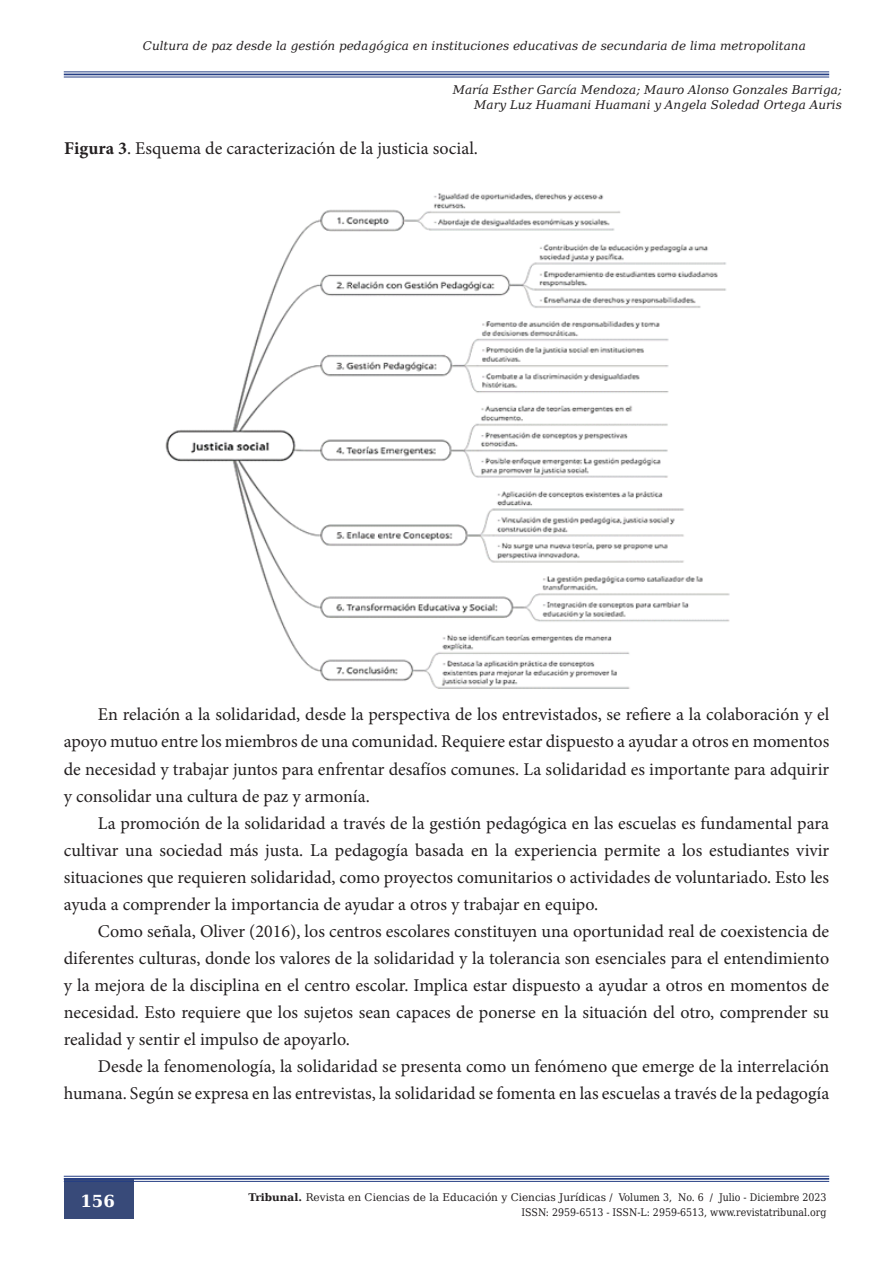
<style>
.page{position:relative;width:893px;height:1263px;background:#fff}
.page>*{position:absolute;margin:0;border:0;box-sizing:border-box;transform-origin:0 0}
.t1{font:18px/27px "Minion Pro";color:#231f20;text-align:justify}
.t2{font:700 16.5px "DejaVu Serif";color:#fff}
.t3{font:italic 12px/14.4px "DejaVu Serif";color:#231f20;text-align:right}
.t4{font:10.5px "DejaVu Serif";color:#231f20}
.t5{font:10.5px "DejaVu Serif Condensed";color:#231f20}
.s1{font-weight:700}
.s2{font-family:"DejaVu Serif Condensed"}
</style>
<div class="page">
<div style="left:64px;top:1179px;width:70px;height:40px;background:#384a79"></div>
<hr style="left:64px;top:71px;width:765px;height:1px;background:#253e84">
<hr style="left:64px;top:74px;width:765px;height:1px;background:#253e84">
<hr style="left:64px;top:77px;width:765px;height:1px;background:#253e84">
<hr style="left:64px;top:1176px;width:765px;height:1px;background:#253e84">
<hr style="left:64px;top:1178px;width:765px;height:2px;background:#253e84">
<hr style="left:64px;top:1181px;width:765px;height:1px;background:#253e84">
<img style="left:165px;top:193px;width:565px;height:496px">
<p class="t3" style="left:143px;top:38px;width:664px">Cultura de paz desde la gestión pedagógica en instituciones educativas de secundaria de lima metropolitana</p>
<p class="t3" style="left:453px;top:82px;width:391px">María Esther García Mendoza; Mauro Alonso Gonzales Barriga;<br>Mary Luz Huamani Huamani y Angela Soledad Ortega Auris</p>
<p class="t1" style="left:64px;top:135px;width:415px"><span class="s1">Figura 3</span>. Esquema de caracterización de la justicia social.</p>
<p class="t1" style="left:64px;top:701px;width:767px;text-indent:34px">En relación a la solidaridad, desde la perspectiva de los entrevistados, se refiere a la colaboración y el apoyo mutuo entre los miembros de una comunidad. Requiere estar dispuesto a ayudar a otros en momentos de necesidad y trabajar juntos para enfrentar desafíos comunes. La solidaridad es importante para adquirir y consolidar una cultura de paz y armonía.</p>
<p class="t1" style="left:64px;top:809px;width:767px;text-indent:34px">La promoción de la solidaridad a través de la gestión pedagógica en las escuelas es fundamental para cultivar una sociedad más justa. La pedagogía basada en la experiencia permite a los estudiantes vivir situaciones que requieren solidaridad, como proyectos comunitarios o actividades de voluntariado. Esto les ayuda a comprender la importancia de ayudar a otros y trabajar en equipo.</p>
<p class="t1" style="left:64px;top:917px;width:767px;text-indent:34px">Como señala, Oliver (2016), los centros escolares constituyen una oportunidad real de coexistencia de diferentes culturas, donde los valores de la solidaridad y la tolerancia son esenciales para el entendimiento y la mejora de la disciplina en el centro escolar. Implica estar dispuesto a ayudar a otros en momentos de necesidad. Esto requiere que los sujetos sean capaces de ponerse en la situación del otro, comprender su realidad y sentir el impulso de apoyarlo.</p>
<p class="t1" style="left:64px;top:1052px;width:767px;text-align:right">Desde la fenomenología, la solidaridad se presenta como un fenómeno que emerge de la interrelación humana. Según se expresa en las entrevistas, la solidaridad se fomenta en las escuelas a través de la pedagogía</p>
<p class="t2" style="left:80px;top:1188px;width:36px">156</p>
<p class="t4" style="left:248px;top:1189px;width:580px"><span class="s1">Tribunal.</span> Revista en Ciencias de la Educación y Ciencias Jurídicas <span class="s2">/ Volumen 3, No. 6 / Julio - Diciembre 2023</span></p>
<p class="t5" style="left:522px;top:1204px;width:306px">ISSN: 2959-6513 - ISSN-L: 2959-6513, www.revistatribunal.org</p>
</div>
